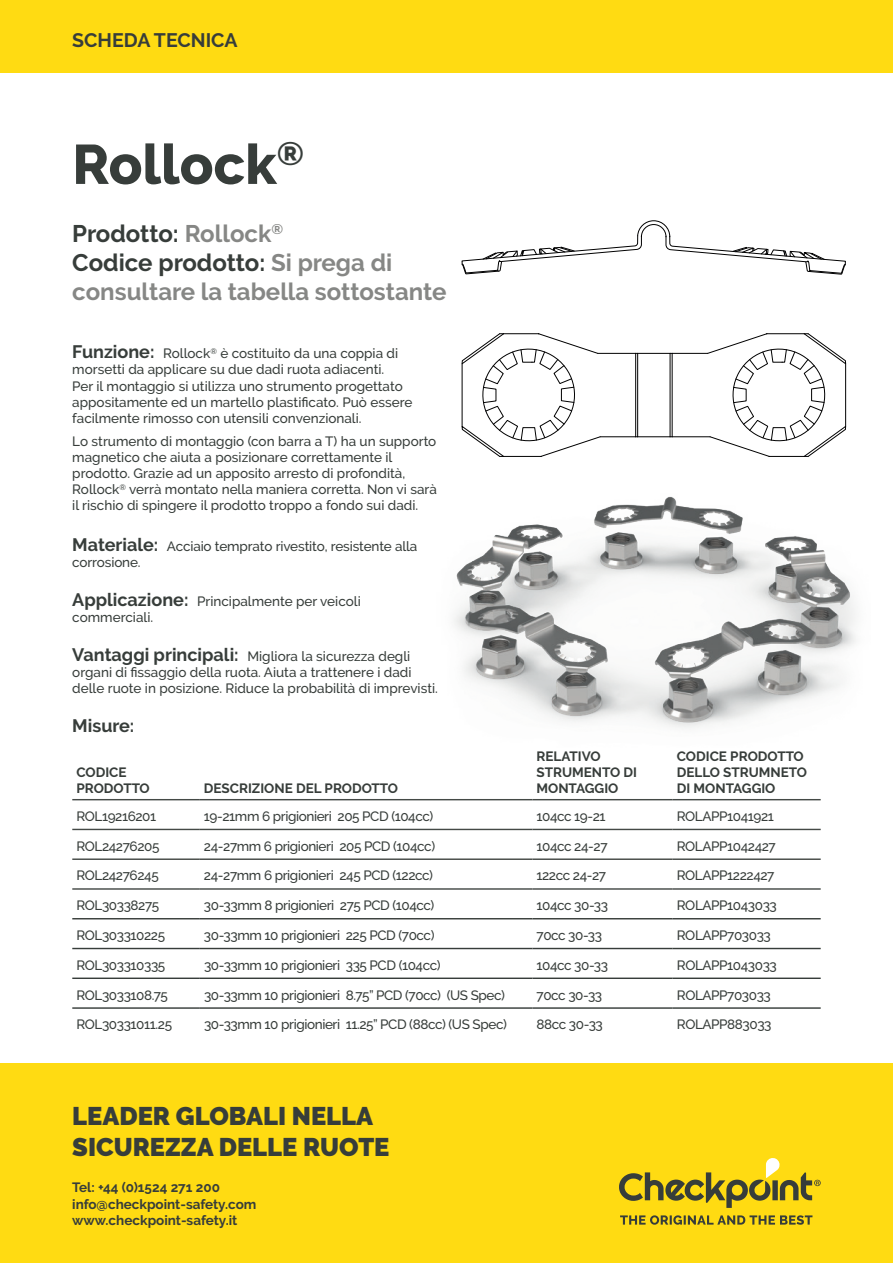
<style>
.page{position:relative;width:893px;height:1263px;background:#fff}
.page>*{position:absolute;margin:0;border:0;box-sizing:border-box;transform-origin:0 0}
.t1{font:800 55.5px "Raleway";color:#373d3a}
.t2{font:900 25.5px/31px "Raleway";color:#373d3a}
.t3{font:700 24px/28.8px "Raleway";color:#868785}
.t4{font:700 19.5px "Raleway";color:#373d3a}
.t5{font:700 18px "Raleway";color:#373d3a}
.t6{font:500 13.5px/16.2px "Raleway";letter-spacing:-.01em;color:#373d3a}
.t7{font:500 13.5px "Raleway";letter-spacing:-.03em;color:#373d3a}
.t8{font:700 13.5px/16.2px "Raleway";color:#373d3a}
.s1{color:#373d3a}
.s2{font-weight:700;font-size:18px}
</style>
<div class="page">
<img style="left:454px;top:496px;width:402px;height:233px">
<svg style="left:461px;top:220px;width:385px;height:55px"></svg>
<hr style="left:637px;top:353px;width:1px;height:84px;background:#000001">
<hr style="left:670px;top:353px;width:1px;height:84px;background:#000001">
<hr style="left:638px;top:353px;width:32px;height:1px;background:#000001">
<hr style="left:638px;top:436px;width:32px;height:1px;background:#000001">
<hr style="left:635px;top:353px;width:1px;height:84px;background:#000001">
<hr style="left:672px;top:353px;width:1px;height:84px;background:#000001">
<hr style="left:672px;top:353px;width:36px;height:1px;background:#000001">
<hr style="left:672px;top:436px;width:38px;height:1px;background:#000001">
<hr style="left:598px;top:353px;width:38px;height:1px;background:#000001">
<hr style="left:600px;top:436px;width:36px;height:1px;background:#000001">
<svg style="left:461px;top:333px;width:140px;height:124px"></svg>
<svg style="left:707px;top:333px;width:139px;height:124px"></svg>
<hr style="left:72px;top:799px;width:128px;height:1px;background:#444946">
<hr style="left:200px;top:799px;width:332px;height:1px;background:#444946">
<hr style="left:532px;top:799px;width:141px;height:1px;background:#444946">
<hr style="left:673px;top:799px;width:148px;height:1px;background:#444946">
<hr style="left:72px;top:829px;width:128px;height:1px;background:#444946">
<hr style="left:200px;top:829px;width:332px;height:1px;background:#444946">
<hr style="left:532px;top:829px;width:141px;height:1px;background:#444946">
<hr style="left:673px;top:829px;width:148px;height:1px;background:#444946">
<hr style="left:72px;top:858px;width:128px;height:2px;background:#444946">
<hr style="left:200px;top:858px;width:332px;height:2px;background:#444946">
<hr style="left:532px;top:858px;width:141px;height:2px;background:#444946">
<hr style="left:673px;top:858px;width:148px;height:2px;background:#444946">
<hr style="left:72px;top:888px;width:128px;height:2px;background:#444946">
<hr style="left:200px;top:888px;width:332px;height:2px;background:#444946">
<hr style="left:532px;top:888px;width:141px;height:2px;background:#444946">
<hr style="left:673px;top:888px;width:148px;height:2px;background:#444946">
<hr style="left:72px;top:918px;width:128px;height:1px;background:#373d3a">
<hr style="left:200px;top:918px;width:332px;height:1px;background:#373d3a">
<hr style="left:532px;top:918px;width:141px;height:1px;background:#373d3a">
<hr style="left:673px;top:918px;width:148px;height:1px;background:#373d3a">
<hr style="left:72px;top:948px;width:128px;height:1px;background:#373d3a">
<hr style="left:200px;top:948px;width:332px;height:1px;background:#373d3a">
<hr style="left:532px;top:948px;width:141px;height:1px;background:#373d3a">
<hr style="left:673px;top:948px;width:148px;height:1px;background:#373d3a">
<hr style="left:72px;top:977px;width:128px;height:2px;background:#373d3a">
<hr style="left:200px;top:977px;width:332px;height:2px;background:#373d3a">
<hr style="left:532px;top:977px;width:141px;height:2px;background:#373d3a">
<hr style="left:673px;top:977px;width:148px;height:2px;background:#373d3a">
<hr style="left:72px;top:1007px;width:128px;height:2px;background:#373d3a">
<hr style="left:200px;top:1007px;width:332px;height:2px;background:#373d3a">
<hr style="left:532px;top:1007px;width:141px;height:2px;background:#373d3a">
<hr style="left:673px;top:1007px;width:148px;height:2px;background:#373d3a">
<div style="left:0;top:0;width:893px;height:72px;background:#ffdb12"></div>
<div style="left:0;top:1063px;width:893px;height:200px;background:#ffdb12"></div>
<svg style="left:619px;top:1158px;width:202px;height:50px"></svg>
<svg style="left:620px;top:1215px;width:192px;height:10px"></svg>
<h3 class="t4" style="left:72px;top:29px;width:167px">SCHEDA TECNICA</h3>
<h1 class="t1" style="left:72px;top:133px;width:233px">Rollock<sup>®</sup></h1>
<h3 class="t3" style="left:72px;top:219px;width:376px"><span class="s1">Prodotto:</span> Rollock<sup>®<br></sup><span class="s1">Codice prodotto:</span> Si prega di consultare la tabella sottostante</h3>
<p class="t6" style="left:72px;top:345px;width:342px"><span class="s2">Funzione:</span> Rollock<sup>®</sup> è costituito da una coppia di morsetti da applicare su due dadi ruota adiacenti.<br>Per il montaggio si utilizza uno strumento progettato appositamente ed un martello plastificato. Può essere facilmente rimosso con utensili convenzionali.</p>
<p class="t6" style="left:72px;top:433px;width:366px">Lo strumento di montaggio (con barra a T) ha un supporto magnetico che aiuta a posizionare correttamente il prodotto. Grazie ad un apposito arresto di profondità, Rollock<sup>®</sup> verrà montato nella maniera corretta. Non vi sarà il rischio di spingere il prodotto troppo a fondo sui dadi.</p>
<p class="t6" style="left:72px;top:538px;width:346px"><span class="s2">Materiale:</span> Acciaio temprato rivestito, resistente alla corrosione.</p>
<p class="t6" style="left:72px;top:593px;width:290px"><span class="s2">Applicazione:</span> Principalmente per veicoli commerciali.</p>
<p class="t6" style="left:72px;top:648px;width:367px"><span class="s2">Vantaggi principali:</span> Migliora la sicurezza degli organi di fissaggio della ruota. Aiuta a trattenere i dadi delle ruote in posizione. Riduce la probabilità di imprevisti.</p>
<h3 class="t5" style="left:72px;top:715px;width:63px">Misure:</h3>
<p class="t8" style="left:76px;top:764px;width:75px">CODICE<br>PRODOTTO</p>
<p class="t8" style="left:204px;top:780px;width:196px">DESCRIZIONE DEL PRODOTTO</p>
<p class="t8" style="left:536px;top:748px;width:102px">RELATIVO<br>STRUMENTO DI<br>MONTAGGIO</p>
<p class="t8" style="left:677px;top:748px;width:132px">CODICE PRODOTTO<br>DELLO STRUMNETO<br>DI MONTAGGIO</p>
<p class="t7" style="left:76px;top:808px;width:81px">ROL19216201</p>
<p class="t7" style="left:204px;top:808px;width:231px">19-21mm 6 prigionieri 205 PCD (104cc)</p>
<p class="t7" style="left:536px;top:808px;width:71px">104cc 19-21</p>
<p class="t7" style="left:677px;top:808px;width:99px">ROLAPP1041921</p>
<p class="t7" style="left:76px;top:838px;width:85px">ROL24276205</p>
<p class="t7" style="left:204px;top:838px;width:233px">24-27mm 6 prigionieri 205 PCD (104cc)</p>
<p class="t7" style="left:536px;top:838px;width:73px">104cc 24-27</p>
<p class="t7" style="left:677px;top:838px;width:101px">ROLAPP1042427</p>
<p class="t7" style="left:76px;top:868px;width:84px">ROL24276245</p>
<p class="t7" style="left:204px;top:868px;width:231px">24-27mm 6 prigionieri 245 PCD (122cc)</p>
<p class="t7" style="left:536px;top:868px;width:71px">122cc 24-27</p>
<p class="t7" style="left:677px;top:868px;width:99px">ROLAPP1222427</p>
<p class="t7" style="left:76px;top:898px;width:84px">ROL30338275</p>
<p class="t7" style="left:204px;top:898px;width:232px">30-33mm 8 prigionieri 275 PCD (104cc)</p>
<p class="t7" style="left:536px;top:898px;width:73px">104cc 30-33</p>
<p class="t7" style="left:677px;top:898px;width:102px">ROLAPP1043033</p>
<p class="t7" style="left:76px;top:927px;width:90px">ROL303310225</p>
<p class="t7" style="left:204px;top:927px;width:232px">30-33mm 10 prigionieri 225 PCD (70cc)</p>
<p class="t6" style="left:536px;top:927px;width:67px">70cc 30-33</p>
<p class="t7" style="left:677px;top:927px;width:96px">ROLAPP703033</p>
<p class="t7" style="left:76px;top:957px;width:90px">ROL303310335</p>
<p class="t7" style="left:204px;top:957px;width:238px">30-33mm 10 prigionieri 335 PCD (104cc)</p>
<p class="t7" style="left:536px;top:957px;width:73px">104cc 30-33</p>
<p class="t7" style="left:677px;top:957px;width:102px">ROLAPP1043033</p>
<p class="t7" style="left:76px;top:987px;width:93px">ROL3033108.75</p>
<p class="t7" style="left:204px;top:987px;width:303px">30-33mm 10 prigionieri 8.75” PCD (70cc) (US Spec)</p>
<p class="t6" style="left:537px;top:987px;width:67px">70cc 30-33</p>
<p class="t7" style="left:677px;top:987px;width:96px">ROLAPP703033</p>
<p class="t7" style="left:76px;top:1017px;width:97px">ROL30331011.25</p>
<p class="t7" style="left:204px;top:1017px;width:304px">30-33mm 10 prigionieri 11.25” PCD (88cc) (US Spec)</p>
<p class="t6" style="left:537px;top:1016px;width:68px">88cc 30-33</p>
<p class="t7" style="left:677px;top:1017px;width:96px">ROLAPP883033</p>
<h2 class="t2" style="left:72px;top:1101px;width:319px">LEADER GLOBALI NELLA<br>SICUREZZA DELLE RUOTE</h2>
<p class="t8" style="left:72px;top:1179px;width:186px">Tel: +44 (0)1524 271 200 info@checkpoint-safety.com www.checkpoint-safety.it</p>
</div>
